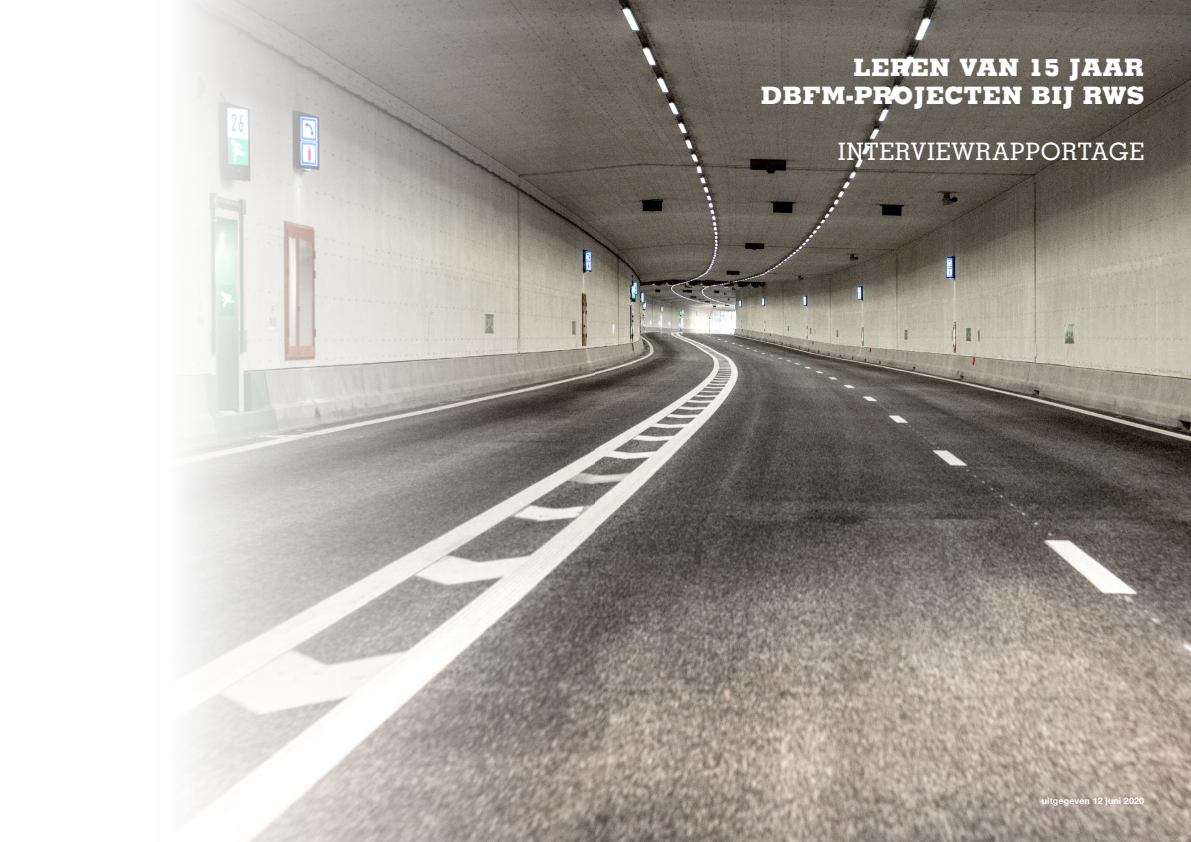
<style>
.page{position:relative;width:1191px;height:842px;background:#fff}
.page>*{position:absolute;margin:0;border:0;box-sizing:border-box;transform-origin:0 0}
.Kop_1{font:800 24px/28px "Memphis LT Std";letter-spacing:.01em;color:#fff;text-align:right}
.Kop_1-2{font:500 24px "Memphis LT Std";letter-spacing:.025em;color:#fff}
.Standaard{font:700 9px "Helvetica Neue LT Std";letter-spacing:.01em;color:#fff}
</style>
<div class="page">
<img style="left:184px;top:0;width:411px;height:842px">
<img style="left:595px;top:0;width:596px;height:842px">
<p class="Kop_1" style="left:761px;top:53px;width:385px">LEREN VAN 15 JAAR<br>DBFM-PROJECTEN BIJ RWS</p>
<p class="Kop_1-2" style="left:837px;top:137px;width:308px">INTERVIEWRAPPORTAGE</p>
<p class="Standaard" style="left:1041px;top:795px;width:104px">uitgegeven 12 juni 2020</p>
</div>
